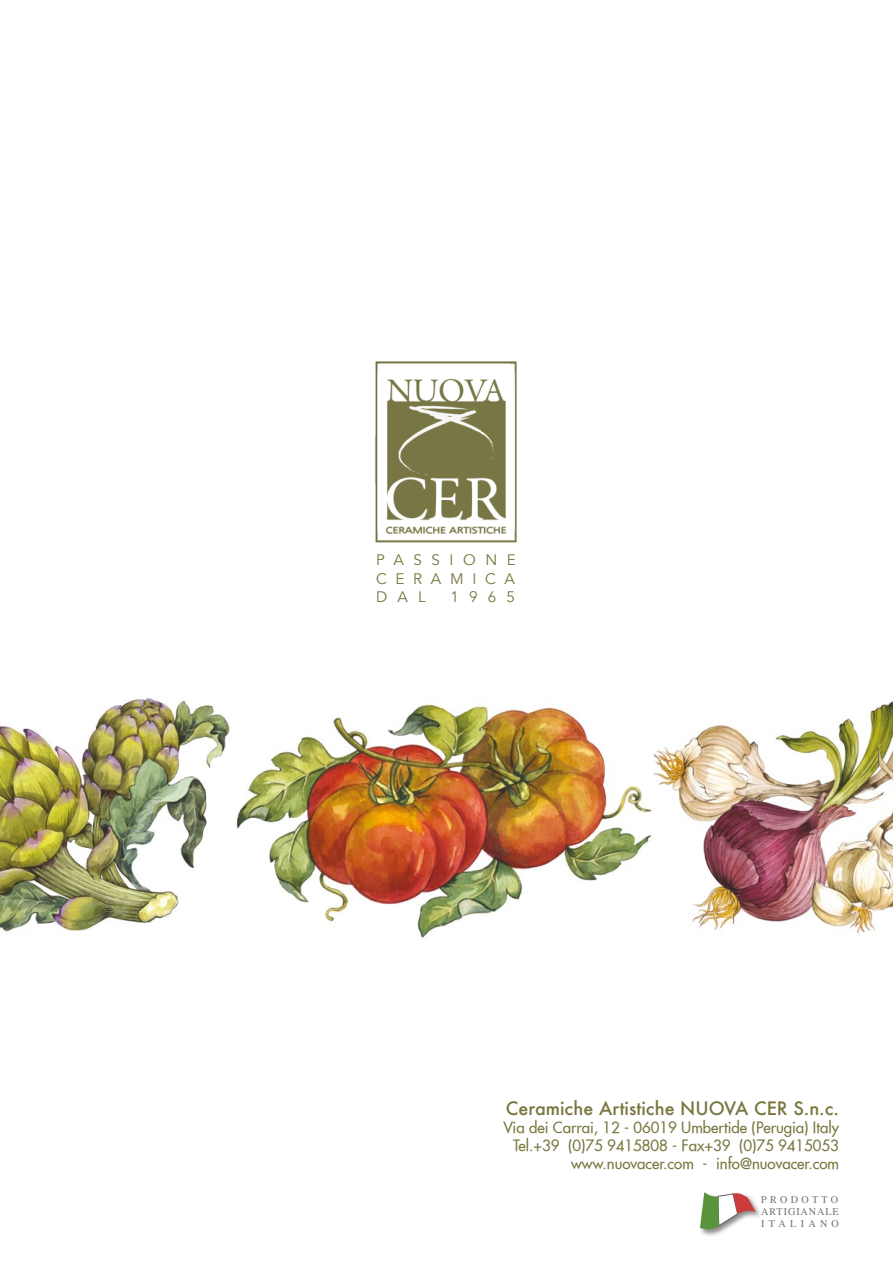
<style>
.page{position:relative;width:893px;height:1263px;background:#fff}
.page>*{position:absolute;margin:0;border:0;box-sizing:border-box;transform-origin:0 0}
.t1{font:500 18px "Futura";color:#79763f}
.t2{font:15.3px/18.3px "Avenir";letter-spacing:.63em;color:#79763f;text-align:justify}
.t3{font:15px/18px "Futura Extended";color:#79763f;text-align:right}
.t4{font:10.2px/12.1px "Times";letter-spacing:.32em;color:#6f6f6e;text-align:justify}
</style>
<div class="page">
<div style="left:699px;top:1191px;width:64px;height:46px;background:#000;opacity:.47"></div>
<svg style="left:700px;top:1191px;width:56px;height:41px"></svg>
<img style="left:236px;top:704px;width:418px;height:234px">
<img style="left:0;top:698px;width:230px;height:234px">
<img style="left:654px;top:701px;width:239px;height:233px">
<img style="left:375px;top:361px;width:142px;height:182px">
<p class="t2" style="left:376px;top:551px;width:141px">PASSIONE CERAMICA DAL</p>
<p class="t2" style="left:451px;top:588px;width:66px">1965</p>
<p class="t1" style="left:506px;top:1096px;width:335px">Ceramiche Artistiche NUOVA CER S.n.c.</p>
<p class="t3" style="left:503px;top:1118px;width:337px">Via dei Carrai, 12 - 06019 Umbertide (Perugia) Italy<br>Tel.+39 (0)75 9415808 - Fax+39 (0)75 9415053 www.nuovacer.com - info@nuovacer.com</p>
<p class="t4" style="left:761px;top:1192px;width:79px">PRODOTTO ARTIGIANALE ITALIANO</p>
</div>
